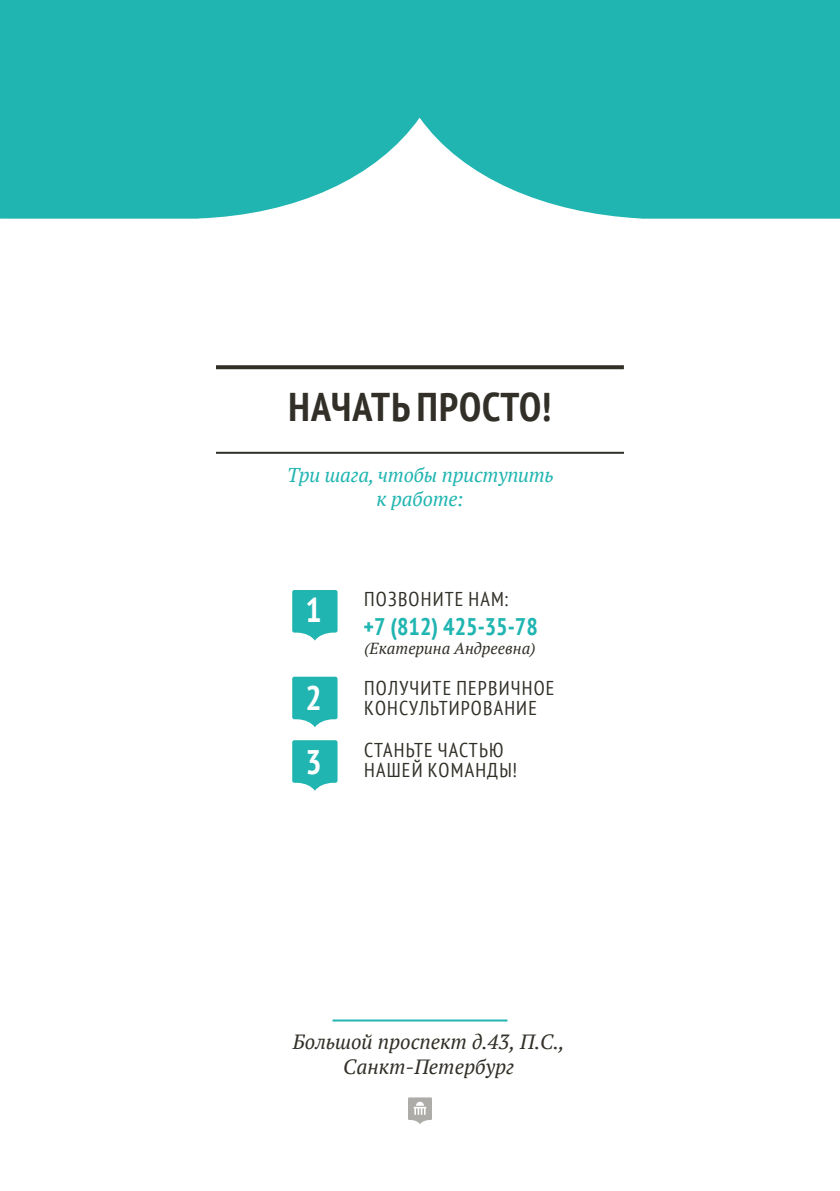
<style>
.page{position:relative;width:840px;height:1191px;background:#fff}
.page>*{position:absolute;margin:0;border:0;box-sizing:border-box;transform-origin:0 0}
.t1{font:700 condensed 40px "PT Sans";letter-spacing:.025em;color:#312f27}
.t2{font:700 condensed 34px/64px "PT Sans";color:#fff}
.t3{font:700 condensed 24px "PT Sans";color:#20b5b1}
.t4{font:italic 20.6px/24.6px "PT Serif";color:#312f27;text-align:center}
.t5{font:condensed 20px/20px "PT Sans";letter-spacing:.06em;color:#312f27}
.t6{font:italic 20px/24px "PT Serif";letter-spacing:-.01em;color:#20b5b1;text-align:center}
.t7{font:italic 16px "PT Serif";color:#312f27}
</style>
<div class="page">
<svg style="left:0;top:0;width:839px;height:219px;background:#30bab6"></svg>
<svg style="left:216px;top:365px;width:407px;height:4px;background:#3d3b33"></svg>
<hr style="left:216px;top:452px;width:407px;height:2px;background:#312f27">
<hr style="left:332px;top:1019px;width:175px;height:2px;background:#20b5b1">
<svg style="left:292px;top:590px;width:45px;height:50px;background:#39bdba"></svg>
<svg style="left:292px;top:676px;width:45px;height:51px;background:#3dbebb"></svg>
<svg style="left:292px;top:740px;width:45px;height:51px;background:#3dbebb"></svg>
<svg style="left:408px;top:1097px;width:24px;height:27px"></svg>
<h1 class="t1" style="left:288px;top:380px;width:264px">НАЧАТЬ ПРОСТО!</h1>
<p class="t6" style="left:287px;top:463px;width:268px">Три шага, чтобы приступить к работе:</p>
<h2 class="t2" style="left:305px;top:577px;width:18px">1</h2>
<h2 class="t2" style="left:305px;top:665px;width:18px">2<br>3</h2>
<p class="t5" style="left:364px;top:588px;width:146px">ПОЗВОНИТЕ НАМ:</p>
<p class="t3" style="left:363px;top:610px;width:176px">+7 (812) 425-35-78</p>
<p class="t7" style="left:364px;top:638px;width:173px">(Екатерина Андреевна)</p>
<p class="t5" style="left:364px;top:678px;width:192px">ПОЛУЧИТЕ ПЕРВИЧНОЕ<br>КОНСУЛЬТИРОВАНИЕ</p>
<p class="t5" style="left:364px;top:740px;width:154px">СТАНЬТЕ ЧАСТЬЮ<br>НАШЕЙ КОМАНДЫ!</p>
<p class="t4" style="left:292px;top:1029px;width:273px">Большой проспект д.43, П.С.,<br>Санкт-Петербург</p>
</div>
